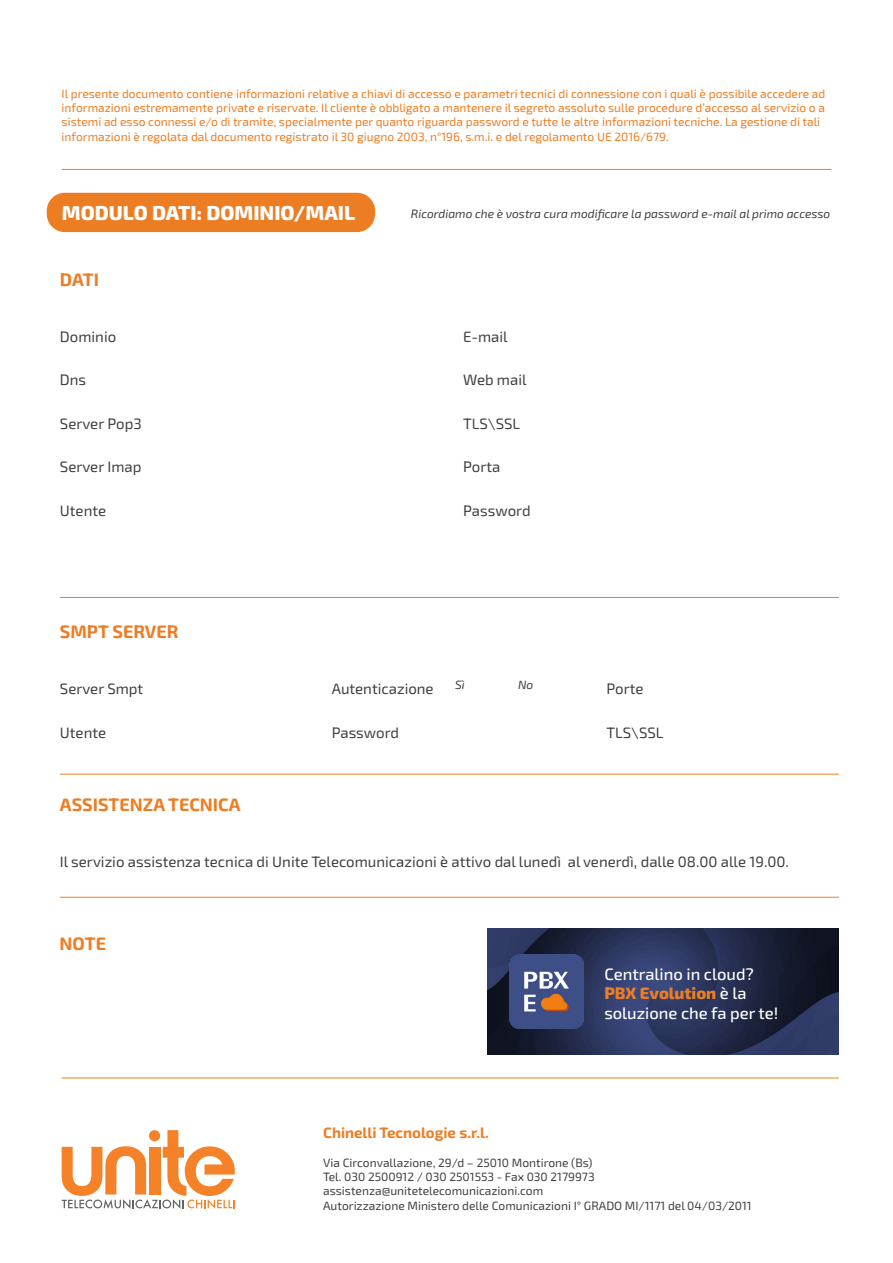
<style>
.page{position:relative;width:893px;height:1263px;background:#fff}
.page>*{position:absolute;margin:0;border:0;box-sizing:border-box;transform-origin:0 0}
.t1{font:800 20.1px "Exo 2";color:#fff}
.t2{font:700 18px "Exo 2";color:#ed7d23}
.t3{font:500 16.5px/19.8px "Exo 2";color:#fff}
.t4{font:15px "Exo 2";color:#414042}
.t5{font:700 15px "Exo 2";color:#ed7d23}
.t6{font:12px/14.4px "Exo 2";color:#ed7d23}
.t7{font:12px/14.4px "Exo 2";color:#414042}
.t8{font:italic 12px "Exo 2";color:#414042}
.s1{font-weight:800;color:#ed7d23}
</style>
<div class="page">
<svg style="left:62px;top:1130px;width:173px;height:79px"></svg>
<hr style="left:62px;top:1077px;width:777px;height:1px;background:#ed7d23">
<hr style="left:62px;top:169px;width:769px;height:1px;background:#ed7d23">
<div style="left:47px;top:193px;width:328px;height:39px;background:#ed7d23;border-radius:18px"></div>
<hr style="left:60px;top:597px;width:779px;height:1px;background:#ed7d23">
<hr style="left:60px;top:774px;width:779px;height:1px;background:#ed7d23">
<hr style="left:60px;top:897px;width:779px;height:1px;background:#ed7d23">
<img style="left:488px;top:928px;width:351px;height:126px">
<img style="left:509px;top:954px;width:75px;height:74px">
<p class="t6" style="left:62px;top:86px;width:765px">Il presente documento contiene informazioni relative a chiavi di accesso e parametri tecnici di connessione con i quali è possibile accedere ad informazioni estremamente private e riservate. Il cliente è obbligato a mantenere il segreto assoluto sulle procedure d’accesso al servizio o a sistemi ad esso connessi e/o di tramite, specialmente per quanto riguarda password e tutte le altre informazioni tecniche. La gestione di tali informazioni è regolata dal documento registrato il 30 giugno 2003, n°196, s.m.i. e del regolamento UE 2016/679.</p>
<h1 class="t1" style="left:62px;top:197px;width:295px">MODULO DATI: DOMINIO/MAIL</h1>
<h2 class="t2" style="left:60px;top:266px;width:40px">DATI</h2>
<p class="t4" style="left:60px;top:326px;width:58px">Dominio</p>
<p class="t4" style="left:60px;top:369px;width:28px">Dns</p>
<p class="t4" style="left:60px;top:413px;width:83px">Server Pop3</p>
<p class="t4" style="left:60px;top:456px;width:83px">Server Imap</p>
<p class="t4" style="left:60px;top:500px;width:48px">Utente</p>
<h2 class="t2" style="left:60px;top:618px;width:120px">SMPT SERVER</h2>
<p class="t8" style="left:411px;top:205px;width:421px">Ricordiamo che è vostra cura modificare la password e-mail al primo accesso</p>
<p class="t4" style="left:463px;top:326px;width:46px">E-mail</p>
<p class="t4" style="left:463px;top:369px;width:65px">Web mail</p>
<p class="t4" style="left:463px;top:413px;width:59px">TLS\SSL</p>
<p class="t4" style="left:463px;top:456px;width:39px">Porta</p>
<p class="t4" style="left:463px;top:500px;width:69px">Password</p>
<p class="t4" style="left:60px;top:678px;width:85px">Server Smpt</p>
<p class="t4" style="left:60px;top:722px;width:48px">Utente</p>
<h2 class="t2" style="left:60px;top:791px;width:182px">ASSISTENZA TECNICA</h2>
<p class="t4" style="left:332px;top:678px;width:104px">Autenticazione</p>
<p class="t4" style="left:332px;top:722px;width:69px">Password</p>
<p class="t8" style="left:455px;top:677px;width:11px">Sì</p>
<p class="t8" style="left:518px;top:677px;width:17px">No</p>
<p class="t4" style="left:606px;top:678px;width:39px">Porte</p>
<p class="t4" style="left:606px;top:722px;width:59px">TLS\SSL</p>
<p class="t4" style="left:60px;top:851px;width:730px">Il servizio assistenza tecnica di Unite Telecomunicazioni è attivo dal lunedì al venerdì, dalle 08.00 alle 19.00.</p>
<h2 class="t2" style="left:60px;top:930px;width:48px">NOTE</h2>
<h3 class="t3" style="left:604px;top:963px;width:176px">Centralino in cloud?<br><span class="s1">PBX Evolution</span> è la soluzione che fa per te!</h3>
<p class="t5" style="left:323px;top:1121px;width:167px">Chinelli Tecnologie s.r.l.</p>
<p class="t7" style="left:323px;top:1155px;width:430px">Via Circonvallazione, 29/d – 25010 Montirone (Bs)<br>Tel. 030 2500912 / 030 2501553 - Fax 030 2179973 assistenza@unitetelecomunicazioni.com<br>Autorizzazione Ministero delle Comunicazioni I° GRADO MI/1171 del 04/03/2011</p>
</div>
